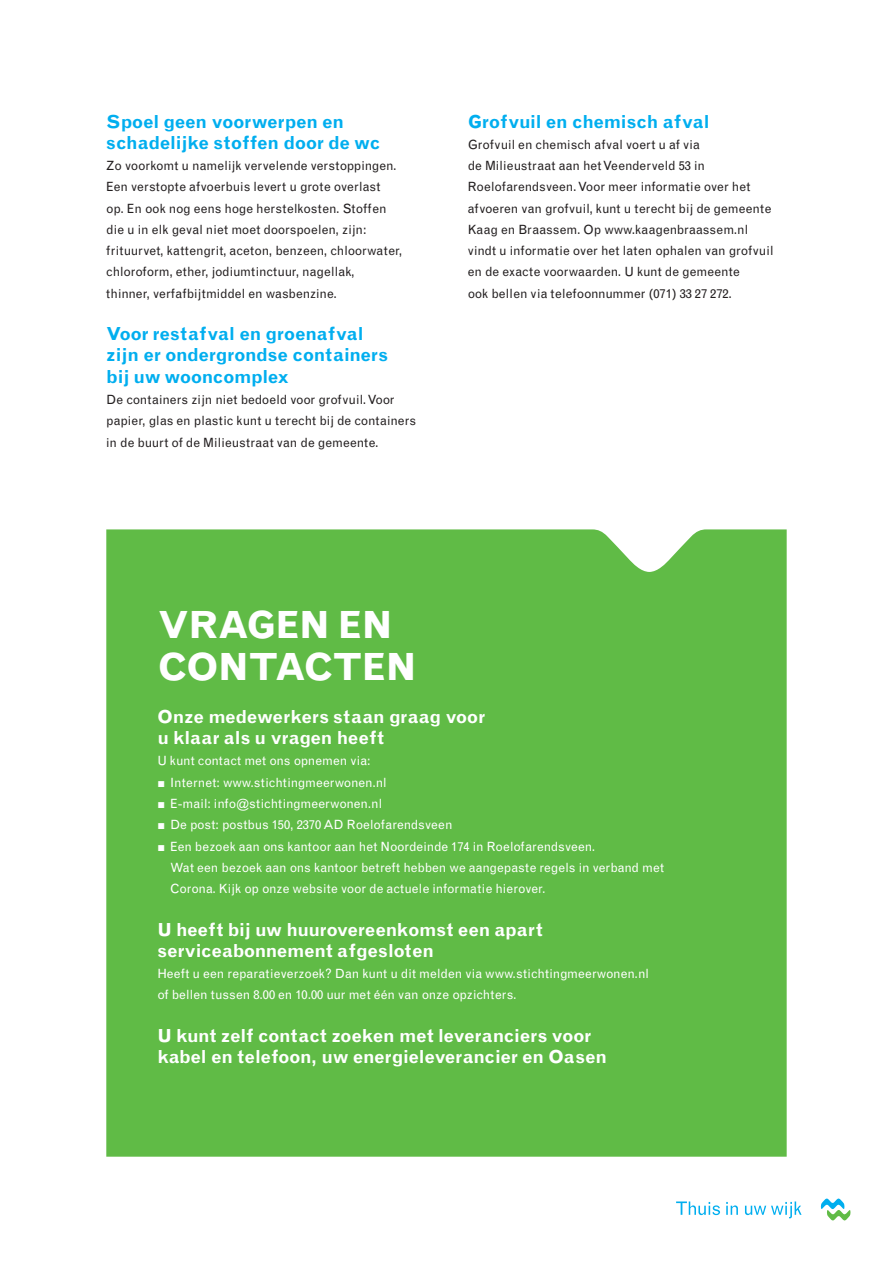
<style>
.page{position:relative;width:893px;height:1263px;background:#fff}
.page>*{position:absolute;margin:0;border:0;box-sizing:border-box;transform-origin:0 0}
.t1{font:700 37.5px/42.5px "Grotesque MT Std";letter-spacing:-.025em;color:#fff}
.t2{font:700 18px/21.3px "Grotesque MT Std";letter-spacing:-.015em;color:#fff}
.t3{font:700 18px/21.3px "Grotesque MT Std";letter-spacing:-.015em;color:#00aeef}
.t4{font:12.75px/21.3px "Grotesque MT Std";color:#231f20}
.t5{font:12.75px/21.3px "Grotesque MT Std";color:#fff}
.s1{font-family:"Arial"}
</style>
<div class="page">
<svg style="left:821px;top:1198px;width:29px;height:23px"></svg>
<svg style="left:676px;top:1201px;width:44px;height:14px"></svg>
<svg style="left:726px;top:1202px;width:12px;height:13px"></svg>
<svg style="left:745px;top:1201px;width:56px;height:17px"></svg>
<div style="left:106px;top:529px;width:681px;height:628px;background:#60bb46"></div>
<p class="t3" style="left:106px;top:111px;width:276px">Spoel geen voorwerpen en schadelijke stoffen door de wc</p>
<p class="t4" style="left:106px;top:155px;width:298px">Zo voorkomt u namelijk vervelende verstoppingen.<br>Een verstopte afvoerbuis levert u grote overlast<br>op. En ook nog eens hoge herstelkosten. Stoffen die u in elk geval niet moet doorspoelen, zijn: frituurvet, kattengrit, aceton, benzeen, chloorwater, chloroform, ether, jodiumtinctuur, nagellak,<br>thinner, verfafbijtmiddel en wasbenzine.</p>
<p class="t3" style="left:106px;top:323px;width:283px">Voor restafval en groenafval zijn er ondergrondse containers bij uw wooncomplex</p>
<p class="t4" style="left:106px;top:389px;width:312px">De containers zijn niet bedoeld voor grofvuil. Voor papier, glas en plastic kunt u terecht bij de containers in de buurt of de Milieustraat van de gemeente.</p>
<p class="t3" style="left:468px;top:111px;width:243px">Grofvuil en chemisch afval</p>
<p class="t4" style="left:468px;top:134px;width:307px">Grofvuil en chemisch afval voert u af via<br>de Milieustraat aan het Veenderveld 53 in Roelofarendsveen. Voor meer informatie over het afvoeren van grofvuil, kunt u terecht bij de gemeente Kaag en Braassem. Op www.kaagenbraassem.nl vindt u informatie over het laten ophalen van grofvuil en de exacte voorwaarden. U kunt de gemeente<br>ook bellen via telefoonnummer (071) 33 27 272.</p>
<p class="t1" style="left:157px;top:604px;width:261px">VRAGEN EN<br>CONTACTEN</p>
<p class="t2" style="left:157px;top:706px;width:329px">Onze medewerkers staan graag voor u klaar als u vragen heeft</p>
<p class="t5" style="left:157px;top:750px;width:215px">U kunt contact met ons opnemen via:</p>
<p class="t5" style="left:157px;top:772px;width:231px"><span class="s1">■</span> Internet: www.stichtingmeerwonen.nl</p>
<p class="t5" style="left:157px;top:793px;width:226px"><span class="s1">■</span> E-mail: info@stichtingmeerwonen.nl</p>
<p class="t5" style="left:157px;top:814px;width:297px"><span class="s1">■</span> De post: postbus 150, 2370 AD Roelofarendsveen</p>
<p class="t5" style="left:170px;top:835px;width:496px;text-indent:-13px"><span class="s1">■</span> Een bezoek aan ons kantoor aan het Noordeinde 174 in Roelofarendsveen.<br>Wat een bezoek aan ons kantoor betreft hebben we aangepaste regels in verband met<br>Corona. Kijk op onze website voor de actuele informatie hierover.</p>
<p class="t2" style="left:157px;top:919px;width:387px">U heeft bij uw huurovereenkomst een apart serviceabonnement afgesloten</p>
<p class="t5" style="left:157px;top:963px;width:493px">Heeft u een reparatieverzoek? Dan kunt u dit melden via www.stichtingmeerwonen.nl of bellen tussen 8.00 en 10.00 uur met één van onze opzichters.</p>
<p class="t2" style="left:157px;top:1025px;width:451px">U kunt zelf contact zoeken met leveranciers voor kabel en telefoon, uw energieleverancier en Oasen</p>
</div>
